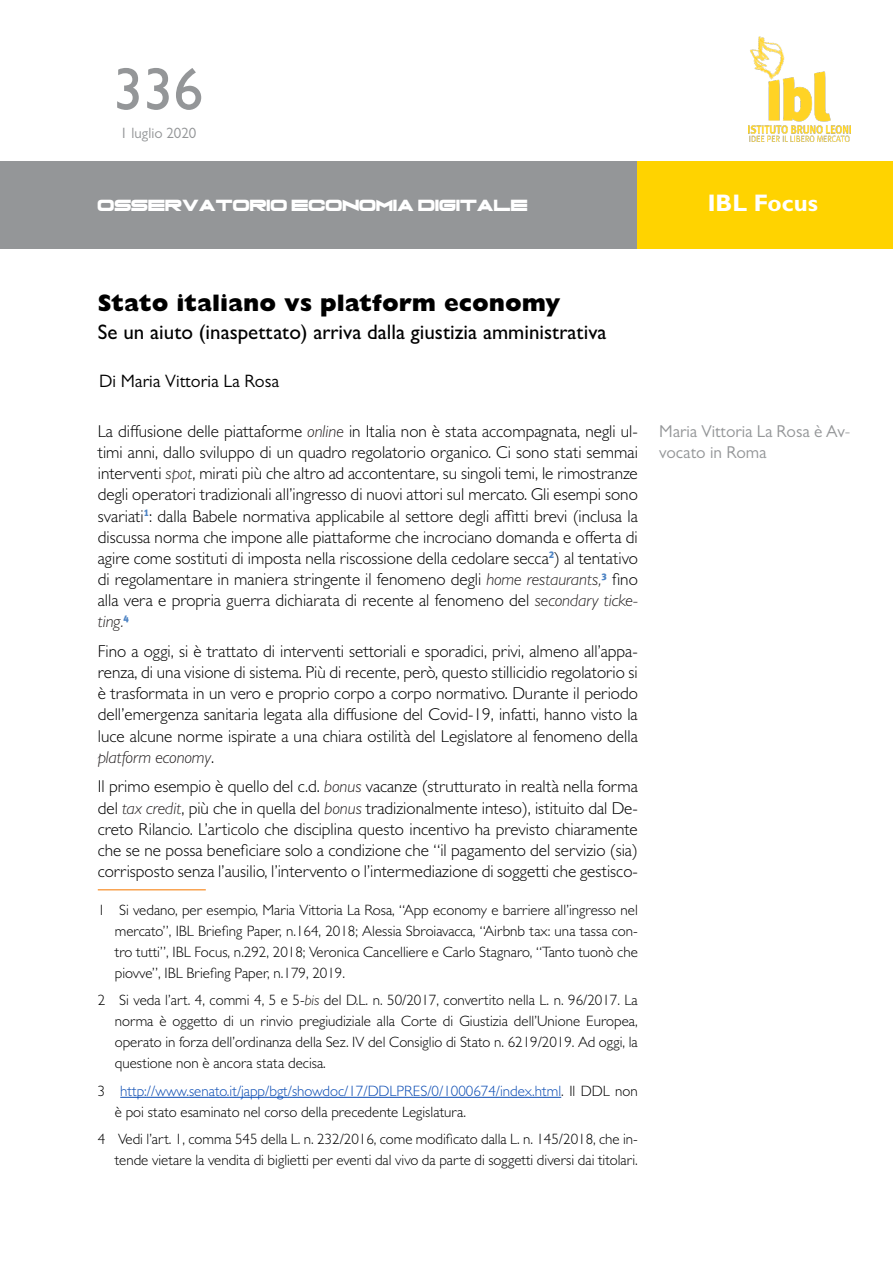
<style>
.page{position:relative;width:893px;height:1263px;background:#fff}
.page>*{position:absolute;margin:0;border:0;box-sizing:border-box;transform-origin:0 0}
.t1{font:500 60px "Gill Sans MT Pro";color:#949698}
.t2{font:800 24px "Gill Sans MT Pro";color:#000}
.t3{font:700 24px "Gill Sans MT Pro";color:#fff}
.Sub-title{font:500 21px "Gill Sans MT Pro";color:#000}
.Author{font:18px "Gill Sans MT Pro";color:#000}
.Body{font:300 17.25px/21.1px "Gill Sans MT Pro";color:#000;text-align:justify}
.Biography{font:17.25px/21px "Gill Sans MT Pro";color:#949698}
.t4{font:16.5px "Grandma's Television";color:#fff}
.Footnote{font:300 15px/21px "Gill Sans MT Pro";color:#000;text-align:justify}
.Footnote-2{font:300 15px/21px "Gill Sans MT Pro";color:#0b4cb3}
.t5{font:15px "Gill Sans MT Pro";color:#949698}
.s1{font-style:italic;color:#231f20}
.s2{color:#000}
</style>
<div class="page">
<div style="left:0;top:161px;width:714px;height:87px;background:#949698"></div>
<div style="left:638px;top:161px;width:255px;height:87px;background:#ffd300"></div>
<img style="left:749px;top:37px;width:101px;height:104px">
<hr style="left:98px;top:889px;width:108px;height:1px;background:#f9a351">
<hr style="left:120px;top:1097px;width:441px;height:1px;background:#0b4cb3">
<h1 class="t1" style="left:113px;top:54px;width:91px">336</h1>
<p class="t5" style="left:120px;top:124px;width:78px">1 luglio 2020</p>
<p class="t4" style="left:98px;top:198px;width:432px">OSSERVATORIO ECONOMIA DIGITALE</p>
<h2 class="t3" style="left:708px;top:188px;width:112px">IBL Focus</h2>
<p class="t2" style="left:98px;top:289px;width:464px">Stato italiano vs platform economy</p>
<p class="Sub-title" style="left:98px;top:319px;width:510px">Se un aiuto (inaspettato) arriva dalla giustizia amministrativa</p>
<p class="Author" style="left:99px;top:370px;width:182px">Di Maria Vittoria La Rosa</p>
<p class="Body" style="left:98px;top:420px;width:542px">La diffusione delle piattaforme <span class="s1">online</span> in Italia non è stata accompagnata, negli ul&shy;timi anni, dallo sviluppo di un quadro regolatorio organico. Ci sono stati semmai interventi <span class="s1">spot</span>, mirati più che altro ad accontentare, su singoli temi, le rimostranze degli operatori tradizionali all’ingresso di nuovi attori sul mercato. Gli esempi sono svariati<sup>1</sup>: dalla Babele normativa applicabile al settore degli affitti brevi (inclusa la discussa norma che impone alle piattaforme che incrociano domanda e offerta di agire come sostituti di imposta nella riscossione della cedolare secca<sup>2</sup>) al tentativo di regolamentare in maniera stringente il fenomeno degli <span class="s1">home restaurants,</span><sup>3</sup> fino alla vera e propria guerra dichiarata di recente al fenomeno del <span class="s1">secondary ticke&shy;ting.</span><sup>4</sup></p>
<p class="Body" style="left:98px;top:640px;width:542px">Fino a oggi, si è trattato di interventi settoriali e sporadici, privi, almeno all’appa&shy;renza, di una visione di sistema. Più di recente, però, questo stillicidio regolatorio si è trasformata in un vero e proprio corpo a corpo normativo. Durante il periodo dell’emergenza sanitaria legata alla diffusione del Covid-19, infatti, hanno visto la luce alcune norme ispirate a una chiara ostilità del Legislatore al fenomeno della <span class="s1">platform economy</span>.</p>
<p class="Body" style="left:98px;top:776px;width:542px">Il primo esempio è quello del c.d. <span class="s1">bonus</span> vacanze (strutturato in realtà nella forma del <span class="s1">tax credit</span>, più che in quella del <span class="s1">bonus</span> tradizionalmente inteso), istituito dal De&shy;creto Rilancio. L’articolo che disciplina questo incentivo ha previsto chiaramente che se ne possa beneficiare solo a condizione che “il pagamento del servizio (sia) corrisposto senza l’ausilio, l’intervento o l’intermediazione di soggetti che gestisco-</p>
<p class="Footnote" style="left:115px;top:899px;width:525px;text-indent:-17px">1 Si vedano, per esempio, Maria Vittoria La Rosa, “App economy e barriere all’ingresso nel mercato”, IBL Briefing Paper, n.164, 2018; Alessia Sbroiavacca, “Airbnb tax: una tassa con&shy;tro tutti”, IBL Focus, n.292, 2018; Veronica Cancelliere e Carlo Stagnaro, “Tanto tuonò che piovve”, IBL Briefing Paper, n.179, 2019.</p>
<p class="Footnote" style="left:115px;top:989px;width:525px;text-indent:-17px">2 Si veda l’art. 4, commi 4, 5 e 5-<span class="s1">bis</span> del D.L. n. 50/2017, convertito nella L. n. 96/2017. La norma è oggetto di un rinvio pregiudiziale alla Corte di Giustizia dell’Unione Europea, operato in forza dell’ordinanza della Sez. IV del Consiglio di Stato n. 6219/2019. Ad oggi, la questione non è ancora stata decisa.</p>
<p class="Footnote-2" style="left:115px;top:1080px;width:524px;text-indent:-17px"><span class="s2">3</span> http://www.senato.it/japp/bgt/showdoc/17/DDLPRES/0/1000674/index.html<span class="s2">. Il DDL non è poi stato esaminato nel corso della precedente Legislatura.</span></p>
<p class="Footnote" style="left:98px;top:1128px;width:542px;text-align:right">4 Vedi l’art. 1, comma 545 della L. n. 232/2016, come modificato dalla L. n. 145/2018, che in&shy;tende vietare la vendita di biglietti per eventi dal vivo da parte di soggetti diversi dai titolari.</p>
<p class="Biography" style="left:659px;top:420px;width:193px">Maria Vittoria La Rosa è Av&shy;vocato in Roma</p>
</div>
